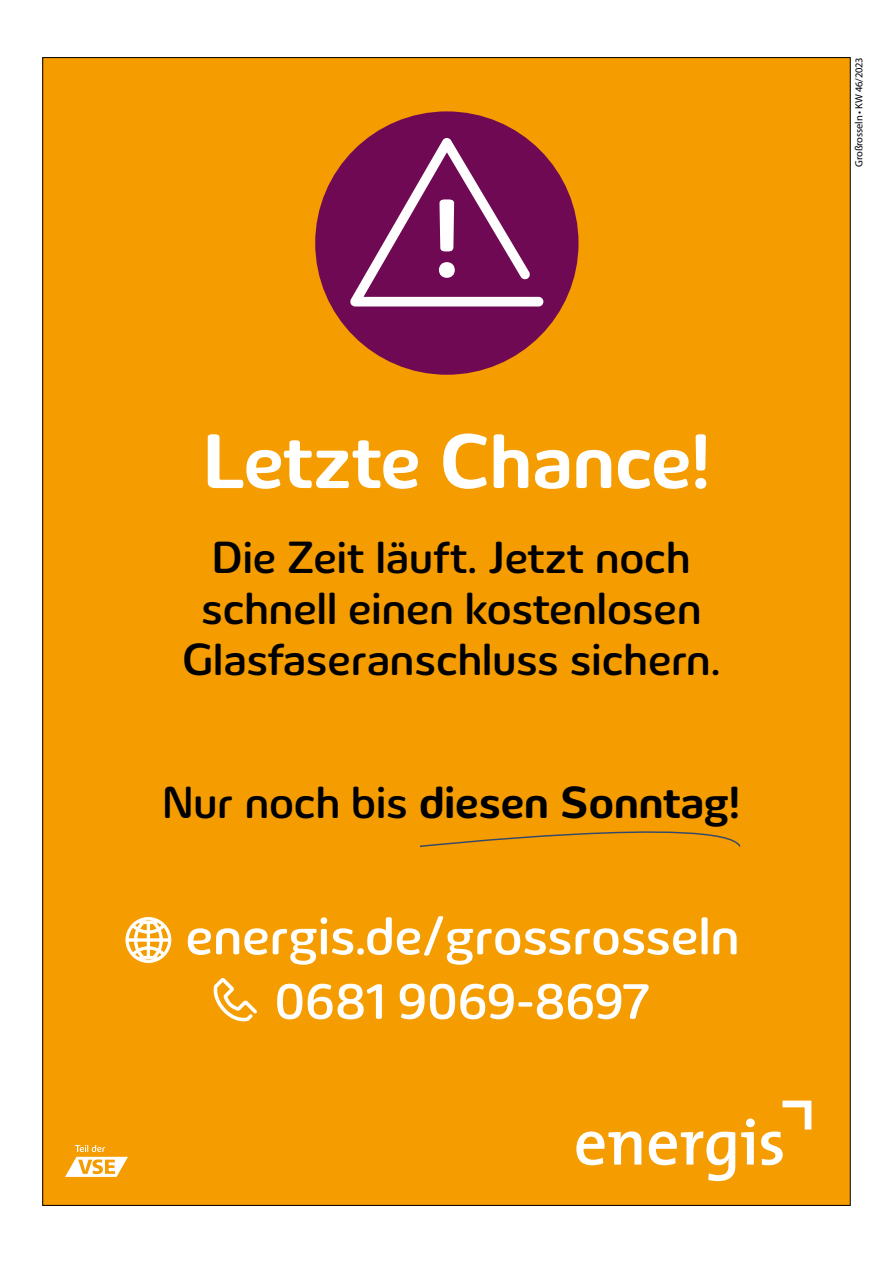
<style>
.page{position:relative;width:893px;height:1263px;background:#fff}
.page>*{position:absolute;margin:0;border:0;box-sizing:border-box;transform-origin:0 0}
.t1{font:700 79.05px "Innogy";color:#fff}
.t2{font:500 54.6px "Innogy";letter-spacing:-.005em;color:#fff}
.t3{font:500 51px "Innogy";letter-spacing:-.005em;color:#fff}
.t4{font:500 46.05px/50.6px "Innogy";color:#000;text-align:center}
.t5{font:700 46.05px "Innogy";color:#000}
.t6{font:10.5px "Myriad Pro";letter-spacing:-.015em;color:#000}
.s1{font-weight:500}
</style>
<div class="page">
<div style="left:43px;top:57px;width:807px;height:1148px;background:#f59c00"></div>
<svg style="left:576px;top:1100px;width:235px;height:81px"></svg>
<svg style="left:65px;top:1145px;width:63px;height:32px"></svg>
<div style="left:315px;top:111px;width:263px;height:264px;background:#6f0954;border-radius:50%"></div>
<svg style="left:350px;top:138px;width:193px;height:168px"></svg>
<svg style="left:419px;top:831px;width:322px;height:16px"></svg>
<svg style="left:213px;top:978px;width:44px;height:44px"></svg>
<svg style="left:126px;top:917px;width:45px;height:46px"></svg>
<h1 class="t1" style="left:203px;top:415px;width:508px">Letzte Chance!</h1>
<p class="t4" style="left:182px;top:533px;width:540px">Die Zeit läuft. Jetzt noch schnell einen kostenlosen<br>Glasfaseranschluss sichern.</p>
<p class="t5" style="left:162px;top:776px;width:579px"><span class="s1">Nur noch bis</span> diesen Sonntag!</p>
<p class="t2" style="left:185px;top:904px;width:555px">energis.de/grossrosseln</p>
<p class="t3" style="left:274px;top:972px;width:377px">0681 9069-8697</p>
<p class="t6" style="left:853px;top:167px;width:111px;rotate:-90deg">Großrosseln • KW 46/2023</p>
</div>
